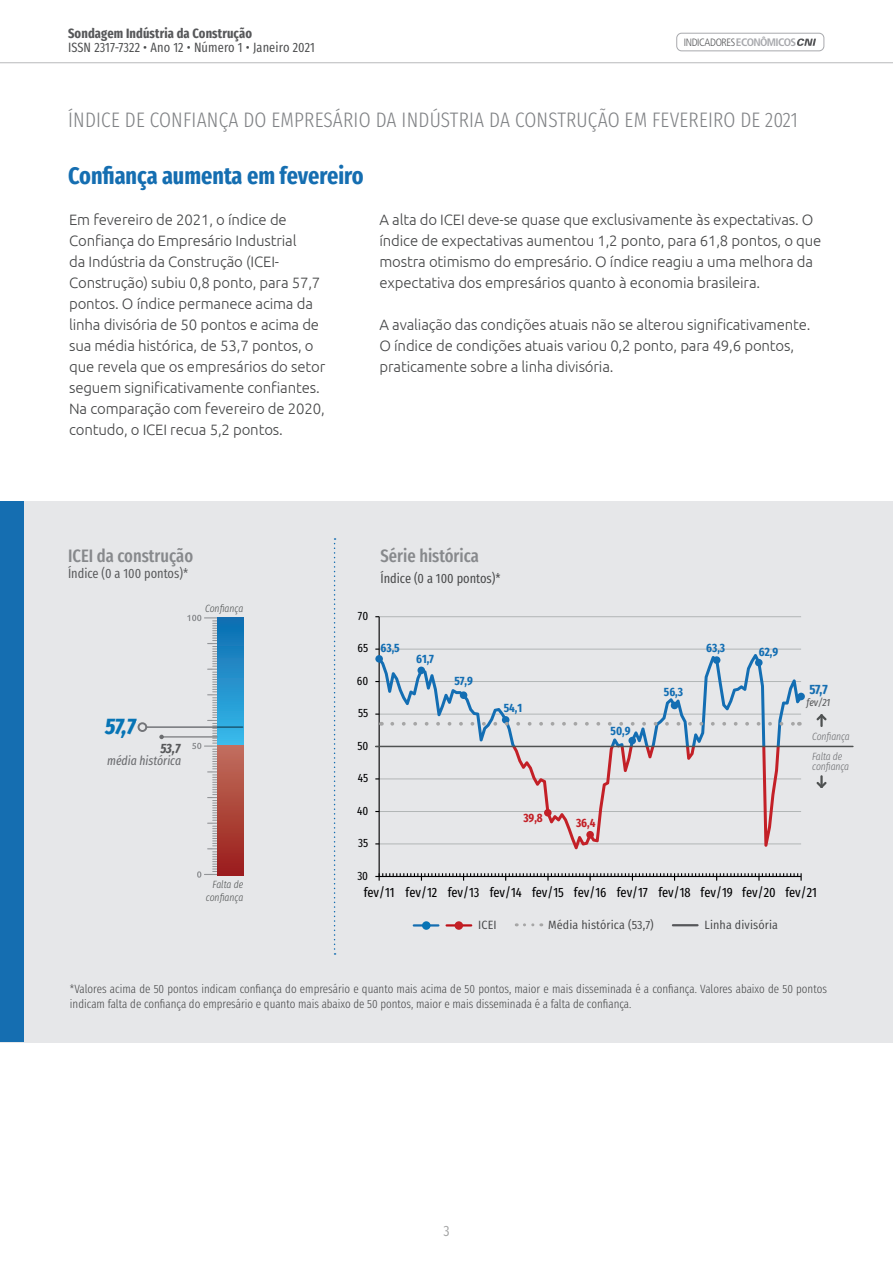
<style>
.page{position:relative;width:893px;height:1263px;background:#fff}
.page>*{position:absolute;margin:0;border:0;box-sizing:border-box;transform-origin:0 0}
.Titulo_da_capa{font:700 24px "Fira Sans Compressed";color:#156eb1}
.Subtitulo_do_grafico{font:italic 800 22.5px "Fira Sans Compressed";color:#0774b5}
.t1{font:300 21px "Fira Sans Compressed";letter-spacing:.01em;color:#808285}
.Titulo_do_grafico{font:500 18px "Fira Sans Compressed";color:#87898c}
.Texto_corrido{font:300 15px/21px "Ubuntu";letter-spacing:-.01em;color:#454647}
.t2{font:15px "Fira Sans Compressed";color:#454647}
.t3{font:13.5px "Fira Sans Compressed";color:#000001}
.t4{font:13.5px "Fira Sans Compressed";letter-spacing:.01em;color:#4b4c4d}
.t5{font:700 13.5px "Fira Sans Compressed";letter-spacing:.01em;color:#57585a}
.Titulo_do_grafico-2{font:13.5px "Fira Sans Compressed";color:#57585a}
.Subtitulo_do_grafico-2{font:13.5px "Fira Sans Compressed";color:#454647}
.t6{font:italic 700 13.5px "Fira Sans Compressed";color:#57585a}
.t7{font:700 13.5px "Fira Sans Compressed";color:#156eb1}
.Subtitulo_do_grafico-3{font:italic 12.75px "Fira Sans Compressed";color:#6c6d70}
.t8{font:300 12px/15px "Fira Sans Compressed";color:#454647}
.Grafico_legenda{font:12px "Fira Sans Condensed";letter-spacing:.01em;color:#454647}
.t9{font:700 12px "Fira Sans Compressed";letter-spacing:-.005em;color:#136eb3}
.t10{font:12px "Fira Sans Compressed";color:#000001}
.t11{font:700 12px "Fira Sans Compressed";color:#c32027}
.t12{font:300 condensed 10.65px "Frutiger LT Pro";letter-spacing:-.035em;color:#57585a}
.Subtitulo_do_grafico-4{font:italic 300 10.5px "Fira Sans Compressed";color:#4f5252}
.Nota_do_grafico{font:italic 300 10.5px "Fira Sans Compressed";letter-spacing:-.01em;color:#6c6d70}
.t13{font:italic 10.5px "Fira Sans Compressed";color:#57585a}
.s1{font-weight:700;font-size:10.8px;color:#a8a9ad}
</style>
<div class="page">
<hr style="left:0;top:62px;width:893px;height:1px;background:#808285">
<div style="left:676px;top:33px;width:148px;height:18px;border:1px solid #a8a9ad;border-radius:5px"></div>
<svg style="left:797px;top:39px;width:19px;height:7px"></svg>
<div style="left:0;top:502px;width:892px;height:540px;background:#e6e7e9"></div>
<hr style="left:379px;top:616px;width:422px;height:1px;background:#b2b6b6">
<hr style="left:379px;top:617px;width:1px;height:259px;background:#000001">
<svg style="left:375px;top:873px;width:427px;height:8px"></svg>
<div style="left:797px;top:693px;width:8px;height:7px;background:#136eb3;border-radius:50%"></div>
<div style="left:0;top:501px;width:23px;height:540px;background:#156eb1"></div>
<svg style="left:334px;top:538px;width:2px;height:417px"></svg>
<svg style="left:187px;top:615px;width:31px;height:263px"></svg>
<div style="left:217px;top:617px;width:26px;height:129px;background:linear-gradient(to bottom,#0c6baf,#39baeb)"></div>
<div style="left:217px;top:746px;width:26px;height:129px;background:linear-gradient(to bottom,#c16f5c,#9a1c1a)"></div>
<hr style="left:146px;top:726px;width:97px;height:2px;background:#808285">
<div style="left:138px;top:722px;width:9px;height:10px;border:2px solid #808285;border-radius:50%"></div>
<hr style="left:414px;top:924px;width:24px;height:2px;background:#156eb1">
<hr style="left:447px;top:924px;width:24px;height:2px;background:#bd1018">
<svg style="left:524px;top:923px;width:18px;height:3px"></svg>
<hr style="left:673px;top:924px;width:24px;height:2px;background:#56575a">
<div style="left:422px;top:921px;width:9px;height:9px;background:#0774b5;border-radius:50%"></div>
<div style="left:455px;top:921px;width:8px;height:9px;background:#c32025;border-radius:50%"></div>
<hr style="left:162px;top:736px;width:55px;height:1px;background:#6c6d70">
<svg style="left:159px;top:735px;width:5px;height:4px"></svg>
<svg style="left:816px;top:714px;width:11px;height:13px"></svg>
<svg style="left:816px;top:775px;width:11px;height:13px"></svg>
<hr style="left:376px;top:746px;width:477px;height:1px;background:#4f5252">
<svg style="left:375px;top:648px;width:428px;height:201px"></svg>
<p class="t5" style="left:68px;top:22px;width:186px">Sondagem Indústria da Construção</p>
<p class="t4" style="left:68px;top:37px;width:248px">ISSN 2317-7322 • Ano 12 • Número 1 • Janeiro 2021</p>
<p class="t12" style="left:684px;top:36px;width:114px">INDICADORES<span class="s1">ECONÔMICOS</span></p>
<p class="t1" style="left:68px;top:105px;width:731px">ÍNDICE DE CONFIANÇA DO EMPRESÁRIO DA INDÚSTRIA DA CONSTRUÇÃO EM FEVEREIRO DE 2021</p>
<p class="Titulo_da_capa" style="left:68px;top:155px;width:297px">Confiança aumenta em fevereiro</p>
<p class="Texto_corrido" style="left:69px;top:209px;width:258px">Em fevereiro de 2021, o índice de Confiança do Empresário Industrial<br>da Indústria da Construção (ICEI-Construção) subiu 0,8 ponto, para 57,7 pontos. O índice permanece acima da linha divisória de 50 pontos e acima de sua média histórica, de 53,7 pontos, o que revela que os empresários do setor seguem significativamente confiantes.<br>Na comparação com fevereiro de 2020, contudo, o ICEI recua 5,2 pontos.</p>
<p class="Texto_corrido" style="left:379px;top:209px;width:443px">A alta do ICEI deve-se quase que exclusivamente às expectativas. O índice de expectativas aumentou 1,2 ponto, para 61,8 pontos, o que mostra otimismo do empresário. O índice reagiu a uma melhora da expectativa dos empresários quanto à economia brasileira.</p>
<p class="Texto_corrido" style="left:379px;top:314px;width:432px">A avaliação das condições atuais não se alterou significativamente.<br>O índice de condições atuais variou 0,2 ponto, para 49,6 pontos, praticamente sobre a linha divisória.</p>
<p class="Titulo_do_grafico" style="left:68px;top:541px;width:127px">ICEI da construção</p>
<p class="Titulo_do_grafico-2" style="left:68px;top:563px;width:122px">Índice (0 a 100 pontos)*</p>
<p class="Subtitulo_do_grafico-4" style="left:205px;top:601px;width:40px">Confiança</p>
<p class="Subtitulo_do_grafico" style="left:105px;top:706px;width:32px">57,7</p>
<p class="t6" style="left:160px;top:737px;width:21px">53,7</p>
<p class="Subtitulo_do_grafico-3" style="left:107px;top:751px;width:76px">média histórica</p>
<p class="t10" style="left:358px;top:607px;width:12px">70</p>
<p class="t10" style="left:358px;top:639px;width:12px">65</p>
<p class="t10" style="left:357px;top:672px;width:13px">60</p>
<p class="t10" style="left:358px;top:704px;width:12px">55</p>
<p class="t10" style="left:357px;top:737px;width:12px">50</p>
<p class="t10" style="left:358px;top:769px;width:12px">45</p>
<p class="t10" style="left:357px;top:801px;width:13px">40</p>
<p class="t10" style="left:358px;top:834px;width:11px">35</p>
<p class="Titulo_do_grafico" style="left:380px;top:541px;width:100px">Série histórica</p>
<p class="Subtitulo_do_grafico-2" style="left:380px;top:568px;width:122px">Índice (0 a 100 pontos)*</p>
<p class="t9" style="left:381px;top:638px;width:21px">63,5</p>
<p class="t9" style="left:416px;top:649px;width:19px">61,7</p>
<p class="t9" style="left:454px;top:671px;width:20px">57,9</p>
<p class="t9" style="left:504px;top:698px;width:20px">54,1</p>
<p class="t11" style="left:523px;top:808px;width:21px">39,8</p>
<p class="t9" style="left:611px;top:721px;width:21px">50,9</p>
<p class="t11" style="left:576px;top:813px;width:21px">36,4</p>
<p class="t9" style="left:664px;top:682px;width:21px">56,3</p>
<p class="t9" style="left:706px;top:637px;width:20px">63,3</p>
<p class="t9" style="left:759px;top:642px;width:21px">62,9</p>
<p class="t7" style="left:809px;top:678px;width:20px">57,7</p>
<p class="t13" style="left:807px;top:695px;width:25px">fev/21</p>
<p class="Nota_do_grafico" style="left:812px;top:729px;width:39px">Confiança</p>
<p class="Nota_do_grafico" style="left:812px;top:749px;width:32px">Falta de</p>
<p class="Nota_do_grafico" style="left:812px;top:759px;width:38px">confiança</p>
<p class="Subtitulo_do_grafico-4" style="left:213px;top:877px;width:32px">Falta de</p>
<p class="Subtitulo_do_grafico-4" style="left:206px;top:890px;width:39px">confiança</p>
<p class="t10" style="left:357px;top:866px;width:12px">30</p>
<p class="t3" style="left:364px;top:882px;width:455px">fev/11 fev/12 fev/13 fev/14 fev/15 fev/16 fev/17 fev/18 fev/19 fev/20 fev/21</p>
<p class="Grafico_legenda" style="left:478px;top:915px;width:20px">ICEI</p>
<p class="Grafico_legenda" style="left:548px;top:915px;width:107px">Média histórica (53,7)</p>
<p class="Grafico_legenda" style="left:705px;top:915px;width:75px">Linha divisória</p>
<p class="t8" style="left:70px;top:981px;width:758px">*Valores acima de 50 pontos indicam confiança do empresário e quanto mais acima de 50 pontos, maior e mais disseminada é a confiança. Valores abaixo de 50 pontos indicam falta de confiança do empresário e quanto mais abaixo de 50 pontos, maior e mais disseminada é a falta de confiança.</p>
<p class="t2" style="left:443px;top:1219px;width:8px">3</p>
</div>
